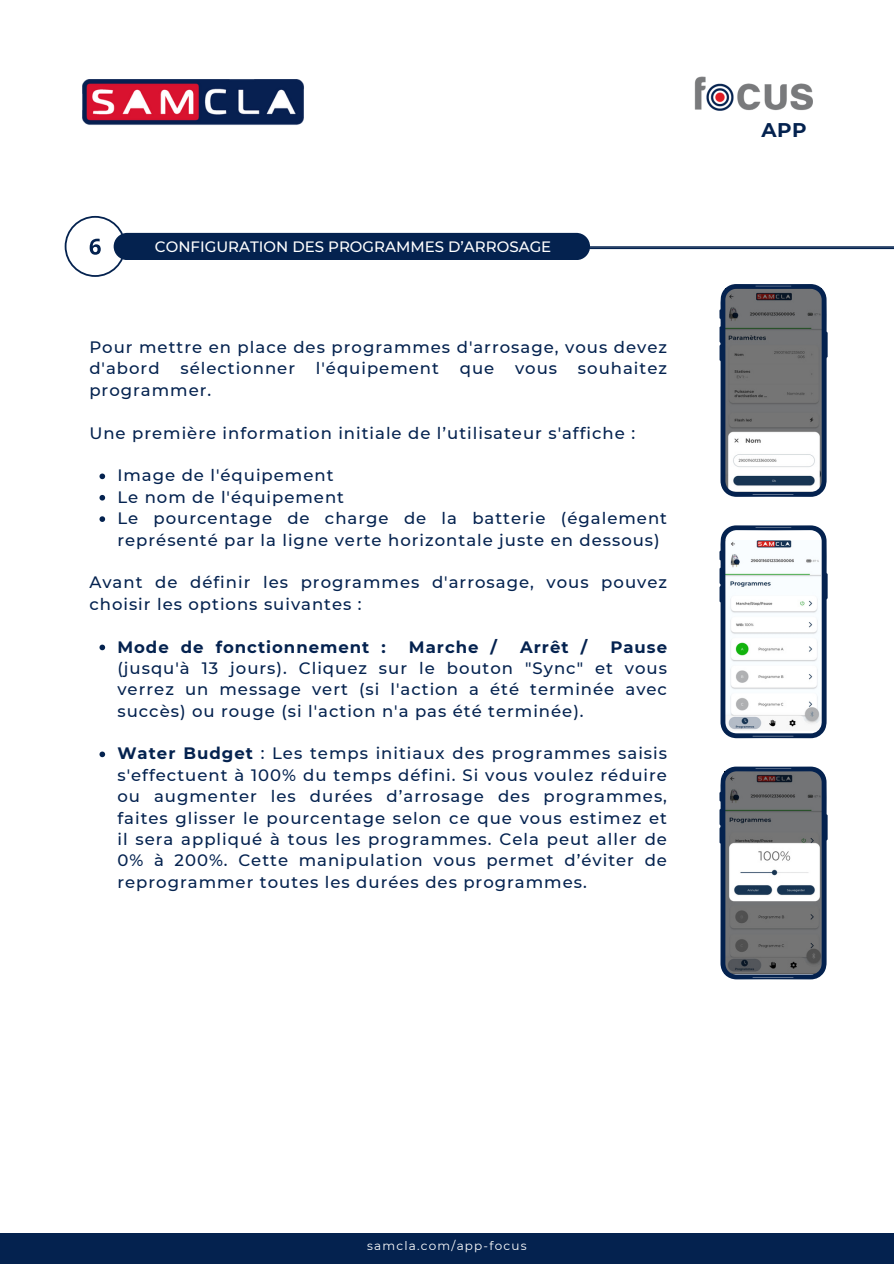
<style>
.page{position:relative;width:894px;height:1264px;background:#fff}
.page>*{position:absolute;margin:0;border:0;box-sizing:border-box;transform-origin:0 0}
.t1{font:700 19.8px "Montserrat";color:#04224f}
.t2{font:500 16.5px/21.3px "Montserrat";letter-spacing:.06em;color:#04224f}
.t3{font:700 16.5px "Montserrat";letter-spacing:.06em;color:#04224f}
.t4{font:500 15px "Montserrat";color:#fff}
.t5{font:12px "Montserrat";letter-spacing:.1em;color:#fff}
.s1{font-weight:700}
</style>
<div class="page">
<svg style="left:719px;top:766px;width:108px;height:213px"></svg>
<svg style="left:719px;top:525px;width:108px;height:213px"></svg>
<svg style="left:719px;top:284px;width:108px;height:212px"></svg>
<img style="left:82px;top:79px;width:222px;height:46px">
<img style="left:694px;top:76px;width:119px;height:35px">
<hr style="left:203px;top:247px;width:690px;height:2px;background:#04224f">
<svg style="left:65px;top:216px;width:59px;height:61px"></svg>
<hr style="left:205px;top:246px;width:688px;height:2px;background:#04224f">
<div style="left:114px;top:233px;width:476px;height:27px;background:#04224f;border-radius:14px"></div>
<svg style="left:99px;top:473px;width:6px;height:6px"></svg>
<svg style="left:99px;top:495px;width:6px;height:5px"></svg>
<svg style="left:99px;top:516px;width:6px;height:6px"></svg>
<svg style="left:99px;top:644px;width:6px;height:6px"></svg>
<svg style="left:99px;top:751px;width:6px;height:6px"></svg>
<div style="left:0;top:1232px;width:893px;height:31px;background:#04224f"></div>
<p class="t4" style="left:155px;top:237px;width:397px">CONFIGURATION DES PROGRAMMES D’ARROSAGE</p>
<h2 class="t2" style="left:89px;top:336px;width:579px">Pour mettre en place des programmes d'arrosage, vous devez d'abord</h2>
<h2 class="t2" style="left:180px;top:358px;width:116px">sélectionner</h2>
<h2 class="t2" style="left:316px;top:358px;width:124px">l'équipement</h2>
<h2 class="t2" style="left:459px;top:358px;width:36px">que</h2>
<h2 class="t2" style="left:515px;top:358px;width:44px">vous</h2>
<h2 class="t2" style="left:577px;top:358px;width:91px">souhaitez</h2>
<h2 class="t2" style="left:89px;top:379px;width:123px">programmer.</h2>
<p class="t2" style="left:89px;top:422px;width:547px">Une première information initiale de l’utilisateur s'affiche :</p>
<p class="t2" style="left:117px;top:465px;width:217px">Image de l'équipement</p>
<p class="t2" style="left:117px;top:486px;width:228px">Le nom de l'équipement</p>
<h2 class="t2" style="left:117px;top:507px;width:551px">Le pourcentage de charge de la batterie (également représenté par la ligne verte horizontale juste en dessous)</h2>
<p class="t2" style="left:89px;top:571px;width:579px">Avant de définir les programmes d'arrosage, vous pouvez choisir les options suivantes :</p>
<p class="t3" style="left:117px;top:636px;width:270px">Mode de fonctionnement :</p>
<p class="t3" style="left:409px;top:636px;width:90px">Marche /</p>
<p class="t3" style="left:520px;top:636px;width:68px">Arrêt /</p>
<p class="t2" style="left:117px;top:636px;width:551px;text-align:justify;text-indent:493px"><span class="s1">Pause </span>(jusqu'à 13 jours). Cliquez sur le bouton "Sync" et vous verrez un message vert (si l'action a été terminée avec succès) ou rouge (si l'action n'a pas été terminée).</p>
<p class="t2" style="left:117px;top:742px;width:551px;text-align:justify"><span class="s1">Water Budget</span> : Les temps initiaux des programmes saisis s'effectuent à 100% du temps défini. Si vous voulez réduire ou augmenter les durées d’arrosage des programmes, faites glisser le pourcentage selon ce que vous estimez et il sera appliqué à tous les programmes. Cela peut aller de 0% à 200%. Cette manipulation vous permet d’éviter de reprogrammer toutes les durées des programmes.</p>
<h2 class="t1" style="left:761px;top:117px;width:47px">APP</h2>
<p class="t5" style="left:367px;top:1238px;width:161px">samcla.com/app-focus</p>
</div>
